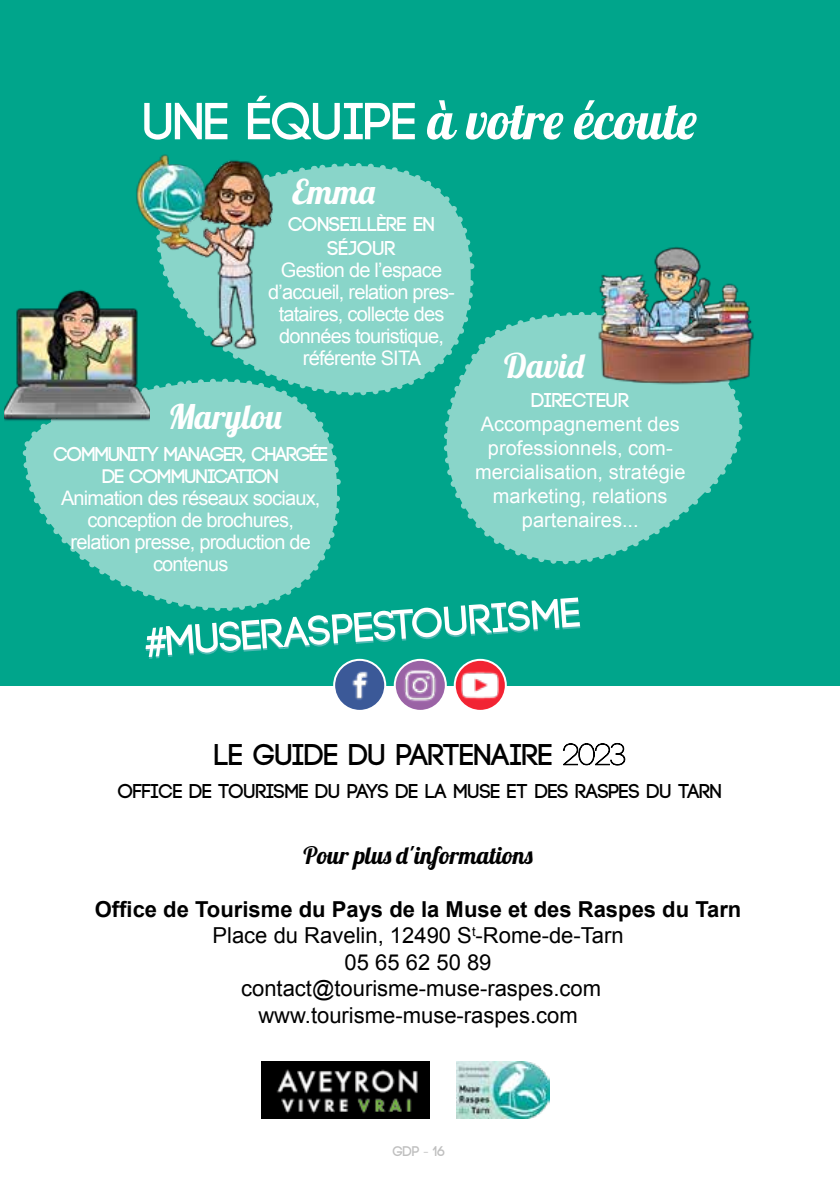
<style>
.page{position:relative;width:840px;height:1191px;background:#fff}
.page>*{position:absolute;margin:0;border:0;box-sizing:border-box;transform-origin:0 0}
.t1{font:52px "Lobster 1.4";color:#fff}
.t2{font:34px "Lobster 1.4";color:#fff}
.t3{font:700 30px "Code";color:#000}
.t4{font:24px "Lobster 1.4";letter-spacing:.045em;color:#000}
.t5{font:22px/26.4px "Arial";color:#000;text-align:center}
.t6{font:20px/22px "Arial";letter-spacing:-.04em;color:#fff;text-align:center}
.t7{font:20px/24px "Arial";color:#fff;text-align:center}
.t8{font:700 20px "Code";color:#000}
.t9{font:700 20px/24px "Code";letter-spacing:-.005em;color:#fff;text-align:center}
.t10{font:700 20px "Code";letter-spacing:-.04em;color:#fff}
.t11{font:700 19.6px "Code";letter-spacing:-.04em;color:#fff}
.t12{font:700 14px "Code";color:#bfbfbf}
.s1{font-family:"Code";font-weight:700}
.s2{font-weight:300}
.s3{font-weight:700}
.s4{font-family:"Adobe Caslon Pro";font-weight:400}
</style>
<div class="page">
<div style="left:0;top:0;width:839px;height:685px;background:#00a58b"></div>
<div style="left:232px;top:269px;width:242px;height:127px;background:#89d5c9"></div>
<svg style="left:315px;top:163px;width:160px;height:106px"></svg>
<svg style="left:29px;top:485px;width:311px;height:112px"></svg>
<svg style="left:22px;top:376px;width:320px;height:109px;background:#79cfc1"></svg>
<svg style="left:394px;top:309px;width:80px;height:39px;background:#75cec0"></svg>
<svg style="left:394px;top:348px;width:310px;height:279px"></svg>
<div style="left:476px;top:312px;width:267px;height:181px;background:#89d5c9"></div>
<img style="left:590px;top:247px;width:164px;height:143px">
<img style="left:334px;top:660px;width:51px;height:51px;border-radius:26px">
<div style="left:333px;top:659px;width:53px;height:53px;border:2px solid #fff;border-radius:50%"></div>
<img style="left:394px;top:660px;width:51px;height:51px;border-radius:26px">
<div style="left:393px;top:659px;width:53px;height:53px;border:2px solid #fff;border-radius:50%"></div>
<img style="left:454px;top:660px;width:51px;height:51px;border-radius:26px">
<div style="left:453px;top:659px;width:53px;height:53px;border:2px solid #fff;border-radius:50%"></div>
<img style="left:456px;top:1062px;width:93px;height:56px">
<img style="left:261px;top:1062px;width:168px;height:56px">
<svg style="left:145px;top:597px;width:435px;height:62px"></svg>
<img style="left:136px;top:154px;width:179px;height:202px">
<img style="left:5px;top:276px;width:145px;height:152px">
<h1 class="t1" style="left:143px;top:87px;width:554px"><span class="s1">UNE ÉQUIPE</span> à votre écoute</h1>
<h2 class="t2" style="left:292px;top:170px;width:84px">Emma</h2>
<p class="t9" style="left:288px;top:213px;width:148px">CONSEILLÈRE EN<br>SÉJOUR</p>
<p class="t6" style="left:268px;top:259px;width:188px">Gestion de l’espace d’accueil, relation pres&shy;tataires, collecte des données touristique, référente SITA</p>
<h2 class="t2" style="left:168px;top:395px;width:115px">Marylou</h2>
<p class="t10" style="left:54px;top:444px;width:275px">COMMUNITY MANAGER, CHARGÉE</p>
<p class="t11" style="left:102px;top:466px;width:178px">DE COMMUNICATION</p>
<p class="t6" style="left:61px;top:487px;width:261px">Animation des réseaux sociaux, conception de brochures, relation presse, production de contenus</p>
<h2 class="t2" style="left:504px;top:344px;width:81px">David</h2>
<p class="t9" style="left:531px;top:389px;width:99px">DIRECTEUR</p>
<p class="t7" style="left:475px;top:412px;width:212px">Accompagnement des professionnels, com&shy;mercialisation, stratégie marketing, relations partenaires...</p>
<h3 class="t3" style="left:214px;top:739px;width:412px">LE GUIDE DU PARTENAIRE <span class="s2">2023</span></h3>
<p class="t8" style="left:118px;top:781px;width:605px">OFFICE DE TOURISME DU PAYS DE LA MUSE ET DES RASPES DU TARN</p>
<p class="t4" style="left:303px;top:840px;width:231px">Pour plus d'informations</p>
<p class="t5" style="left:95px;top:896px;width:647px"><span class="s3">Office de Tourisme du Pays de la Muse et des Raspes du Tarn </span>Place du Ravelin, 12490 S<sup>t</sup>-Rome-de-Tarn<br>05 65 62 50 89<br>contact@tourisme-muse-raspes.com www.tourisme-muse-raspes.com</p>
<p class="t12" style="left:392px;top:1144px;width:54px">GDP <span class="s4">-</span> 16</p>
</div>
